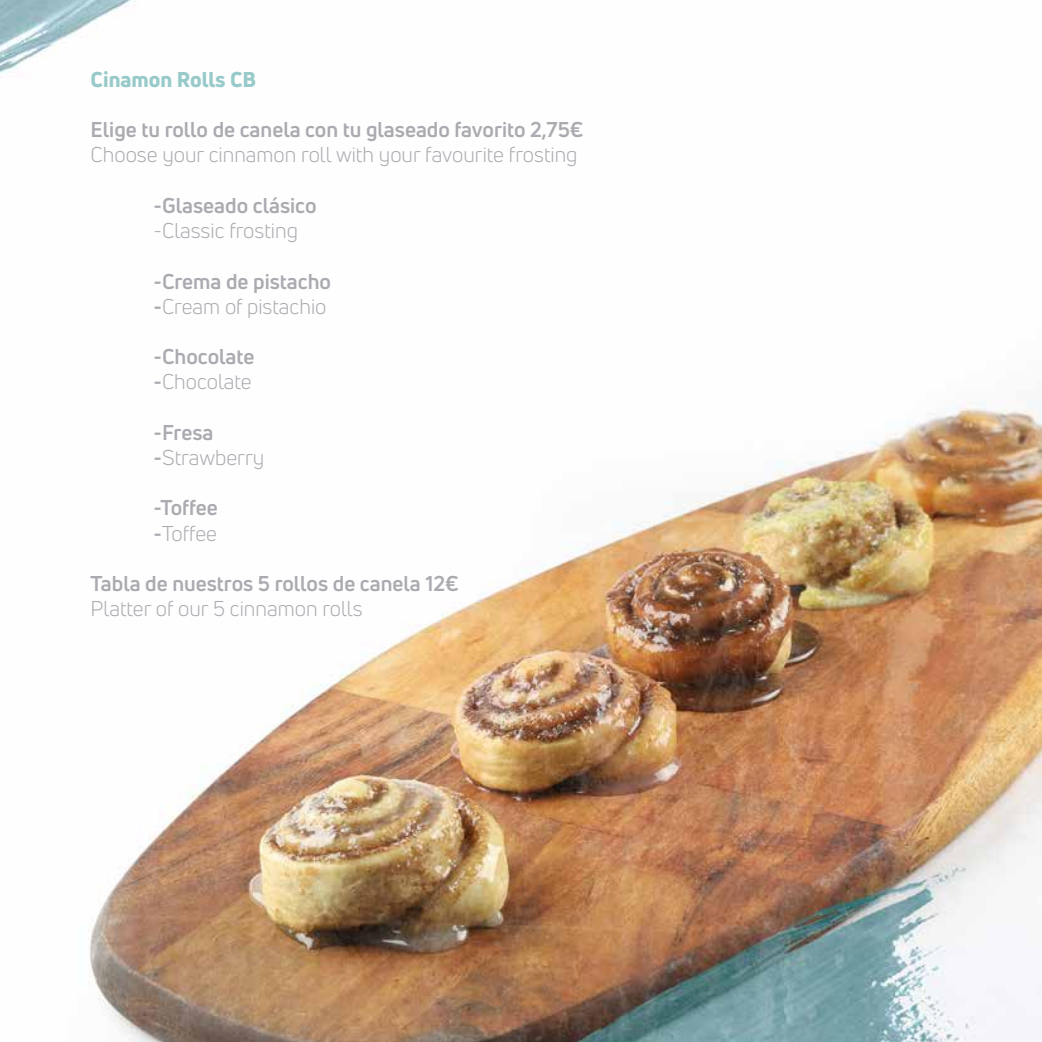
<style>
.page{position:relative;width:1042px;height:1042px;background:#fff}
.page>*{position:absolute;margin:0;border:0;box-sizing:border-box;transform-origin:0 0}
.t1{font:700 21px/25.2px "Uni Neue";color:#abaab0}
.t2{font:21px/25.2px "Uni Neue";color:#abaab0}
.t3{font:800 21px "Uni Neue";color:#98caca}
.s1{font-weight:400}
.s2{font-weight:700}
</style>
<div class="page">
<img style="left:0;top:0;width:1042px;height:1042px">
<p class="t3" style="left:91px;top:65px;width:167px">Cinamon Rolls CB</p>
<p class="t1" style="left:91px;top:117px;width:495px">Elige tu rollo de canela con tu glaseado favorito 2,75€</p>
<p class="t2" style="left:91px;top:142px;width:488px">Choose your cinnamon roll with your favourite frosting</p>
<p class="t1" style="left:154px;top:192px;width:164px">-Glaseado clásico</p>
<p class="t2" style="left:154px;top:218px;width:146px">-Classic frosting</p>
<p class="t1" style="left:154px;top:268px;width:179px">-Crema de pistacho -<span class="s1">Cream of pistachio</span></p>
<p class="t1" style="left:154px;top:344px;width:102px">-Chocolate -<span class="s1">Chocolate</span></p>
<p class="t2" style="left:154px;top:419px;width:112px"><span class="s2">-Fresa -</span>Strawberry</p>
<p class="t1" style="left:154px;top:495px;width:66px">-Toffee -<span class="s1">Toffee</span></p>
<p class="t1" style="left:91px;top:570px;width:370px">Tabla de nuestros 5 rollos de canela 12€</p>
<p class="t2" style="left:91px;top:596px;width:273px">Platter of our 5 cinnamon rolls</p>
</div>
